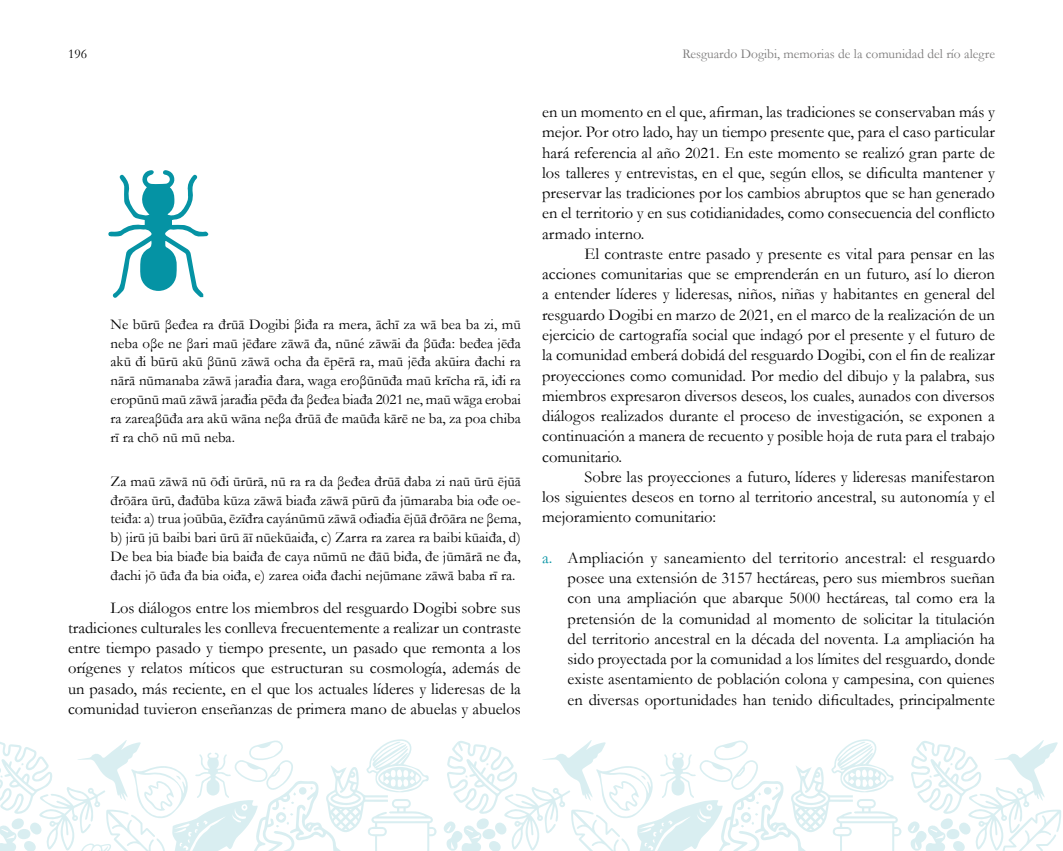
<style>
.page{position:relative;width:1063px;height:851px;background:#fff}
.page>*{position:absolute;margin:0;border:0;box-sizing:border-box;transform-origin:0 0}
.t1{font:16.5px/20.2px "Garamond";color:#000;text-align:justify}
.t2{font:15px/18.8px "Garamond";color:#000;text-align:justify}
.t3{font:13.5px "Garamond";color:#7c7b7b}
.t4{font:13.5px "Garamond";color:#000}
.s1{color:#0593a4}
</style>
<div class="page">
<svg style="left:0;top:739px;width:437px;height:112px"></svg>
<svg style="left:17px;top:828px;width:13px;height:11px"></svg>
<svg style="left:30px;top:822px;width:12px;height:12px"></svg>
<svg style="left:12px;top:818px;width:12px;height:11px"></svg>
<svg style="left:24px;top:840px;width:12px;height:10px"></svg>
<svg style="left:444px;top:739px;width:458px;height:112px"></svg>
<svg style="left:908px;top:740px;width:153px;height:111px"></svg>
<svg style="left:108px;top:170px;width:100px;height:128px"></svg>
<p class="t4" style="left:68px;top:44px;width:20px">196</p>
<p class="t3" style="left:682px;top:44px;width:314px">Resguardo Dogibi, memorias de la comunidad del río alegre</p>
<p class="t2" style="left:111px;top:314px;width:412px">Ne būrū βeđea ra đrūā Dogibi βiđa ra mera, āchī za wā bea ba zi, mū neba oβe ne βari maū jēđare zāwā đa, nūné zāwāi đa βūđa: beđea jēđa akū đi būrū akū βūnū zāwā ocha đa ēpērā ra, maū jēđa akūira đachi ra nārā nūmanaba zāwā jarađia đara, waga eroβūnūđa maū krīcha rā, iđi ra eropūnū maū zāwā jarađia pēđa đa βeđea biađa 2021 ne, maū wāga erobai ra zareaβūđa ara akū wāna neβa đrūā đe maūđa kārē ne ba, za poa chiba rī ra chō nū mū neba.</p>
<p class="t2" style="left:111px;top:471px;width:412px">Za maū zāwā nū ōđi ūrūrā, nū ra ra da βeđea đrūā đaba zi naū ūrū ējūā đrōāra ūrū, đađūba kūza zāwā biađa zāwā pūrū đa jūmaraba bia ođe oe&shy;teiđa: a) trua joūbūa, ēzīđra cayánūmū zāwā ođiađia ējūā đrōāra ne βema, b) jirū jū baibi bari ūrū āī nūekūaiđa, c) Zarra ra zarea ra baibi kūaiđa, d)<br>De bea bia biađe bia baiđa đe caya nūmū ne đāū biđa, đe jūmārā ne đa, đachi jō ūđa đa bia oiđa, e) zarea oiđa đachi nejūmane zāwā baba rī ra.</p>
<p class="t1" style="left:68px;top:596px;width:454px;text-indent:43px">Los diálogos entre los miembros del resguardo Dogibi sobre sus tradiciones culturales les conlleva frecuentemente a realizar un contraste entre tiempo pasado y tiempo presente, un pasado que remonta a los orígenes y relatos míticos que estructuran su cosmología, además de un pasado, más reciente, en el que los actuales líderes y lideresas de la comunidad tuvieron enseñanzas de primera mano de abuelas y abuelos</p>
<p class="t1" style="left:542px;top:101px;width:454px">en un momento en el que, afirman, las tradiciones se conservaban más y mejor. Por otro lado, hay un tiempo presente que, para el caso particular hará referencia al año 2021. En este momento se realizó gran parte de los talleres y entrevistas, en el que, según ellos, se dificulta mantener y preservar las tradiciones por los cambios abruptos que se han generado en el territorio y en sus cotidianidades, como consecuencia del conflicto armado interno.</p>
<p class="t1" style="left:542px;top:243px;width:454px;text-indent:43px">El contraste entre pasado y presente es vital para pensar en las acciones comunitarias que se emprenderán en un futuro, así lo dieron a entender líderes y lideresas, niños, niñas y habitantes en general del resguardo Dogibi en marzo de 2021, en el marco de la realización de un ejercicio de cartografía social que indagó por el presente y el futuro de la comunidad emberá dobidá del resguardo Dogibi, con el fin de realizar proyecciones como comunidad. Por medio del dibujo y la palabra, sus miembros expresaron diversos deseos, los cuales, aunados con diversos diálogos realizados durante el proceso de investigación, se exponen a continuación a manera de recuento y posible hoja de ruta para el trabajo comunitario.</p>
<p class="t1" style="left:542px;top:466px;width:454px;text-indent:43px">Sobre las proyecciones a futuro, líderes y lideresas manifestaron los siguientes deseos en torno al territorio ancestral, su autonomía y el mejoramiento comunitario:</p>
<p class="t1" style="left:568px;top:547px;width:429px;text-indent:-26px"><span class="s1">a.</span> Ampliación y saneamiento del territorio ancestral: el resguardo posee una extensión de 3157 hectáreas, pero sus miembros sueñan con una ampliación que abarque 5000 hectáreas, tal como era la pretensión de la comunidad al momento de solicitar la titulación del territorio ancestral en la década del noventa. La ampliación ha sido proyectada por la comunidad a los límites del resguardo, donde existe asentamiento de población colona y campesina, con quienes en diversas oportunidades han tenido dificultades, principalmente</p>
</div>
